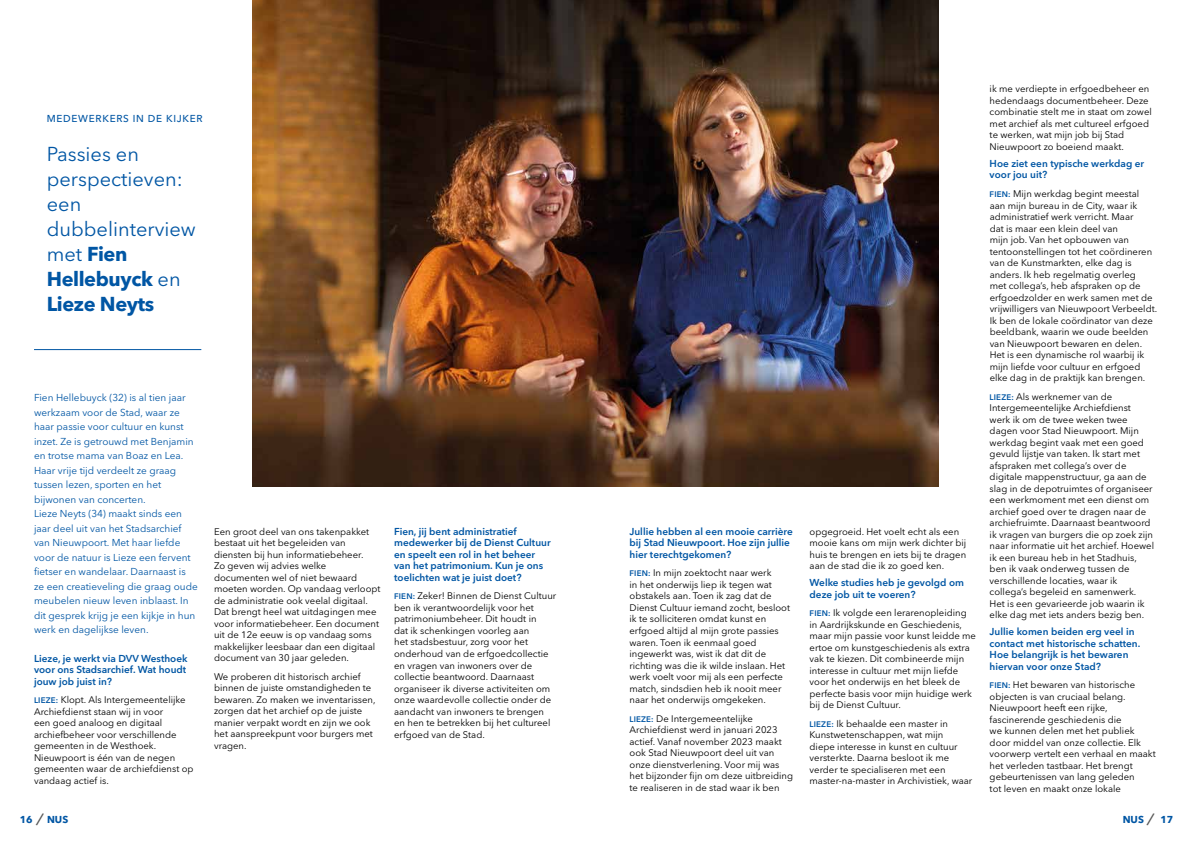
<style>
.page{position:relative;width:1191px;height:842px;background:#fff}
.page>*{position:absolute;margin:0;border:0;box-sizing:border-box;transform-origin:0 0}
.t1{font:20px/25px "Avenir Next LT Pro";color:#0056a4}
.t2{font:600 10px/11.5px "Avenir Next LT Pro";color:#0056a4}
.t3{font:10px/14.5px "Avenir Next LT Pro";color:#0056a4}
.t4{font:500 10px "Avenir Next LT Pro";letter-spacing:.07em;color:#0056a4}
.t5{font:700 10px "Avenir Next LT Pro";color:#0056a4}
.t6{font:9.5px/11.5px "Avenir Next LT Pro";color:#000}
.s1{font-weight:700}
.s2{font-weight:600;font-size:8px;color:#0056a4}
.s3{font-weight:400;font-size:16px;color:#575756}
</style>
<div class="page">
<hr style="left:34px;top:349px;width:167px;height:1px;background:#0056a4">
<img style="left:252px;top:0;width:686px;height:486px">
<p class="t4" style="left:47px;top:113px;width:157px">MEDEWERKERS IN DE KIJKER</p>
<h1 class="t1" style="left:47px;top:142px;width:151px">Passies en perspectieven: een dubbelinterview met <span class="s1">Fien<br>Hellebuyck</span> en<br><span class="s1">Lieze Neyts</span></h1>
<p class="t3" style="left:34px;top:390px;width:165px">Fien Hellebuyck (32) is al tien jaar werkzaam voor de Stad, waar ze haar passie voor cultuur en kunst inzet. Ze is getrouwd met Benjamin en trotse mama van Boaz en Lea.<br>Haar vrije tijd verdeelt ze graag tussen lezen, sporten en het bijwonen van concerten.<br>Lieze Neyts (34) maakt sinds een jaar deel uit van het Stadsarchief van Nieuwpoort. Met haar liefde voor de natuur is Lieze een fervent fietser en wandelaar. Daarnaast is ze een creatieveling die graag oude meubelen nieuw leven inblaast. In dit gesprek krijg je een kijkje in hun werk en dagelijkse leven.</p>
<p class="t2" style="left:34px;top:652px;width:155px">Lieze, je werkt via DVV Westhoek voor ons Stadsarchief. Wat houdt jouw job juist in?</p>
<p class="t6" style="left:34px;top:694px;width:161px"><span class="s2">LIEZE:</span> Klopt. Als Intergemeentelijke<br>Archiefdienst staan wij in voor<br>een goed analoog en digitaal archiefbeheer voor verschillende gemeenten in de Westhoek.<br>Nieuwpoort is één van de negen gemeenten waar de archiefdienst op vandaag actief is.</p>
<p class="t5" style="left:20px;top:813px;width:50px">16 <span class="s3">/</span> NUS</p>
<p class="t6" style="left:214px;top:525px;width:168px">Een groot deel van ons takenpakket bestaat uit het begeleiden van diensten bij hun informatiebeheer.<br>Zo geven wij advies welke documenten wel of niet bewaard moeten worden. Op vandaag verloopt de administratie ook veelal digitaal.<br>Dat brengt heel wat uitdagingen mee voor informatiebeheer. Een document uit de 12e eeuw is op vandaag soms makkelijker leesbaar dan een digitaal document van 30 jaar geleden.</p>
<p class="t6" style="left:214px;top:671px;width:163px">We proberen dit historisch archief binnen de juiste omstandigheden te bewaren. Zo maken we inventarissen, zorgen dat het archief op de juiste manier verpakt wordt en zijn we ook het aanspreekpunt voor burgers met vragen.</p>
<p class="t2" style="left:394px;top:526px;width:158px">Fien, jij bent administratief medewerker bij de Dienst Cultuur en speelt een rol in het beheer van het patrimonium. Kun je ons toelichten wat je juist doet?</p>
<p class="t6" style="left:394px;top:590px;width:164px"><span class="s2">FIEN:</span> Zeker! Binnen de Dienst Cultuur ben ik verantwoordelijk voor het patrimoniumbeheer. Dit houdt in<br>dat ik schenkingen voorleg aan<br>het stadsbestuur, zorg voor het onderhoud van de erfgoedcollectie en vragen van inwoners over de collectie beantwoord. Daarnaast organiseer ik diverse activiteiten om onze waardevolle collectie onder de aandacht van inwoners te brengen en hen te betrekken bij het cultureel erfgoed van de Stad.</p>
<p class="t2" style="left:629px;top:526px;width:165px">Jullie hebben al een mooie carrière bij Stad Nieuwpoort. Hoe zijn jullie hier terechtgekomen?</p>
<p class="t6" style="left:629px;top:567px;width:162px"><span class="s2">FIEN:</span> In mijn zoektocht naar werk<br>in het onderwijs liep ik tegen wat obstakels aan. Toen ik zag dat de Dienst Cultuur iemand zocht, besloot ik te solliciteren omdat kunst en erfgoed altijd al mijn grote passies waren. Toen ik eenmaal goed ingewerkt was, wist ik dat dit de richting was die ik wilde inslaan. Het werk voelt voor mij als een perfecte match, sindsdien heb ik nooit meer naar het onderwijs omgekeken.</p>
<p class="t6" style="left:629px;top:712px;width:165px"><span class="s2">LIEZE:</span> De Intergemeentelijke Archiefdienst werd in januari 2023 actief. Vanaf november 2023 maakt ook Stad Nieuwpoort deel uit van onze dienstverlening. Voor mij was het bijzonder fijn om deze uitbreiding te realiseren in de stad waar ik ben</p>
<p class="t6" style="left:809px;top:525px;width:158px">opgegroeid. Het voelt echt als een mooie kans om mijn werk dichter bij huis te brengen en iets bij te dragen aan de stad die ik zo goed ken.</p>
<p class="t2" style="left:809px;top:577px;width:156px">Welke studies heb je gevolgd om deze job uit te voeren?</p>
<p class="t6" style="left:809px;top:607px;width:168px"><span class="s2">FIEN:</span> Ik volgde een lerarenopleiding in Aardrijkskunde en Geschiedenis, maar mijn passie voor kunst leidde me ertoe om kunstgeschiedenis als extra vak te kiezen. Dit combineerde mijn interesse in cultuur met mijn liefde voor het onderwijs en het bleek de perfecte basis voor mijn huidige werk bij de Dienst Cultuur.</p>
<p class="t6" style="left:809px;top:718px;width:164px"><span class="s2">LIEZE:</span> Ik behaalde een master in Kunstwetenschappen, wat mijn<br>diepe interesse in kunst en cultuur versterkte. Daarna besloot ik me verder te specialiseren met een master-na-master in Archivistiek, waar</p>
<p class="t6" style="left:989px;top:83px;width:164px">ik me verdiepte in erfgoedbeheer en hedendaags documentbeheer. Deze combinatie stelt me in staat om zowel met archief als met cultureel erfgoed te werken, wat mijn job bij Stad Nieuwpoort zo boeiend maakt.</p>
<p class="t2" style="left:989px;top:158px;width:156px">Hoe ziet een typische werkdag er voor jou uit?</p>
<p class="t6" style="left:989px;top:188px;width:169px"><span class="s2">FIEN:</span> Mijn werkdag begint meestal aan mijn bureau in de City, waar ik administratief werk verricht. Maar<br>dat is maar een klein deel van<br>mijn job. Van het opbouwen van tentoonstellingen tot het coördineren van de Kunstmarkten, elke dag is anders. Ik heb regelmatig overleg<br>met collega’s, heb afspraken op de erfgoedzolder en werk samen met de vrijwilligers van Nieuwpoort Verbeeldt.<br>Ik ben de lokale coördinator van deze beeldbank, waarin we oude beelden van Nieuwpoort bewaren en delen.<br>Het is een dynamische rol waarbij ik mijn liefde voor cultuur en erfgoed elke dag in de praktijk kan brengen.</p>
<p class="t6" style="left:989px;top:391px;width:166px"><span class="s2">LIEZE:</span> Als werknemer van de Intergemeentelijke Archiefdienst werk ik om de twee weken twee dagen voor Stad Nieuwpoort. Mijn werkdag begint vaak met een goed gevuld lijstje van taken. Ik start met afspraken met collega’s over de digitale mappenstructuur, ga aan de slag in de depotruimtes of organiseer een werkmoment met een dienst om archief goed over te dragen naar de archiefruimte. Daarnaast beantwoord ik vragen van burgers die op zoek zijn naar informatie uit het archief. Hoewel ik een bureau heb in het Stadhuis, ben ik vaak onderweg tussen de verschillende locaties, waar ik collega’s begeleid en samenwerk.<br>Het is een gevarieerde job waarin ik elke dag met iets anders bezig ben.</p>
<p class="t2" style="left:989px;top:626px;width:152px">Jullie komen beiden erg veel in contact met historische schatten.<br>Hoe belangrijk is het bewaren hiervan voor onze Stad?</p>
<p class="t6" style="left:989px;top:679px;width:168px"><span class="s2">FIEN:</span> Het bewaren van historische objecten is van cruciaal belang.<br>Nieuwpoort heeft een rijke, fascinerende geschiedenis die<br>we kunnen delen met het publiek door middel van onze collectie. Elk voorwerp vertelt een verhaal en maakt het verleden tastbaar. Het brengt gebeurtenissen van lang geleden<br>tot leven en maakt onze lokale</p>
<p class="t5" style="left:1122px;top:813px;width:52px">NUS <span class="s3">/</span> 17</p>
</div>
